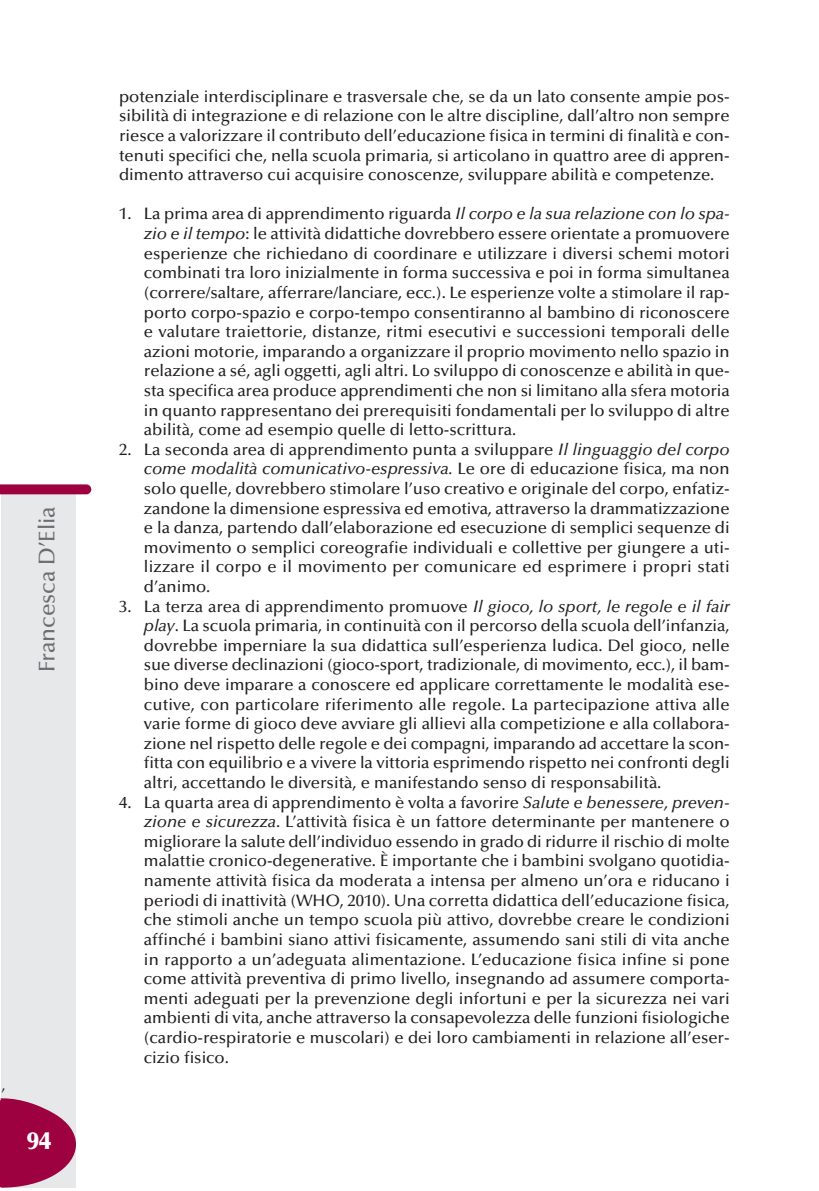
<style>
.page{position:relative;width:819px;height:1191px;background:#fff}
.page>*{position:absolute;margin:0;border:0;box-sizing:border-box;transform-origin:0 0}
.t1{font:900 24.5px "Optima";color:#fff}
.t2{font:500 22.75px "Optima";color:#6c6d70}
.t3{font:500 16.62px/19.6px "Optima";color:#231f20;text-align:justify}
.t4{font:500 14.88px "Optima";color:#231f20}
.s1{font-style:italic}
</style>
<div class="page">
<div style="left:2px;top:492px;width:74px;height:695px;background:#e7e8e9"></div>
<svg style="left:0;top:484px;width:91px;height:10px"></svg>
<svg style="left:0;top:1097px;width:76px;height:90px"></svg>
<h2 class="t2" style="left:38px;top:672px;width:167px;rotate:-90deg">Francesca D’Elia</h2>
<p class="t4" style="left:2px;top:1079px;width:5px">,</p>
<h1 class="t1" style="left:27px;top:1131px;width:26px">94</h1>
<p class="t3" style="left:119px;top:88px;width:612px">potenziale interdisciplinare e trasversale che, se da un lato consente ampie pos&shy;sibilità di integrazione e di relazione con le altre discipline, dall’altro non sempre riesce a valorizzare il contributo dell’educazione fisica in termini di finalità e con&shy;tenuti specifici che, nella scuola primaria, si articolano in quattro aree di appren&shy;dimento attraverso cui acquisire conoscenze, sviluppare abilità e competenze.</p>
<p class="t3" style="left:144px;top:206px;width:587px;text-indent:-25px">1. La prima area di apprendimento riguarda <span class="s1">Il corpo e la sua relazione con lo spa&shy;zio e il tempo</span>: le attività didattiche dovrebbero essere orientate a promuovere esperienze che richiedano di coordinare e utilizzare i diversi schemi motori combinati tra loro inizialmente in forma successiva e poi in forma simultanea (correre/saltare, afferrare/lanciare, ecc.). Le esperienze volte a stimolare il rap&shy;porto corpo-spazio e corpo-tempo consentiranno al bambino di riconoscere e valutare traiettorie, distanze, ritmi esecutivi e successioni temporali delle azioni motorie, imparando a organizzare il proprio movimento nello spazio in relazione a sé, agli oggetti, agli altri. Lo sviluppo di conoscenze e abilità in que&shy;sta specifica area produce apprendimenti che non si limitano alla sfera motoria in quanto rappresentano dei prerequisiti fondamentali per lo sviluppo di altre abilità, come ad esempio quelle di letto-scrittura.</p>
<p class="t3" style="left:144px;top:441px;width:587px;text-indent:-25px">2. La seconda area di apprendimento punta a sviluppare <span class="s1">Il linguaggio del corpo come modalità comunicativo-espressiva.</span> Le ore di educazione fisica, ma non solo quelle, dovrebbero stimolare l’uso creativo e originale del corpo, enfatiz&shy;zandone la dimensione espressiva ed emotiva, attraverso la drammatizzazione e la danza, partendo dall’elaborazione ed esecuzione di semplici sequenze di movimento o semplici coreografie individuali e collettive per giungere a uti&shy;lizzare il corpo e il movimento per comunicare ed esprimere i propri stati d’animo.</p>
<p class="t3" style="left:144px;top:598px;width:587px;text-indent:-25px">3. La terza area di apprendimento promuove <span class="s1">Il gioco, lo sport, le regole e il fair play</span>. La scuola primaria, in continuità con il percorso della scuola dell’infanzia, dovrebbe imperniare la sua didattica sull’esperienza ludica. Del gioco, nelle sue diverse declinazioni (gioco-sport, tradizionale, di movimento, ecc.), il bam&shy;bino deve imparare a conoscere ed applicare correttamente le modalità ese&shy;cutive, con particolare riferimento alle regole. La partecipazione attiva alle varie forme di gioco deve avviare gli allievi alla competizione e alla collabora&shy;zione nel rispetto delle regole e dei compagni, imparando ad accettare la scon&shy;fitta con equilibrio e a vivere la vittoria esprimendo rispetto nei confronti degli altri, accettando le diversità, e manifestando senso di responsabilità.</p>
<p class="t3" style="left:144px;top:794px;width:587px;text-indent:-25px">4. La quarta area di apprendimento è volta a favorire <span class="s1">Salute e benessere, preven&shy;zione e sicurezza</span>. L’attività fisica è un fattore determinante per mantenere o migliorare la salute dell’individuo essendo in grado di ridurre il rischio di molte malattie cronico-degenerative. È importante che i bambini svolgano quotidia&shy;namente attività fisica da moderata a intensa per almeno un’ora e riducano i periodi di inattività (WHO, 2010). Una corretta didattica dell’educazione fisica, che stimoli anche un tempo scuola più attivo, dovrebbe creare le condizioni affinché i bambini siano attivi fisicamente, assumendo sani stili di vita anche in rapporto a un’adeguata alimentazione. L’educazione fisica infine si pone come attività preventiva di primo livello, insegnando ad assumere comporta&shy;menti adeguati per la prevenzione degli infortuni e per la sicurezza nei vari ambienti di vita, anche attraverso la consapevolezza delle funzioni fisiologiche (cardio-respiratorie e muscolari) e dei loro cambiamenti in relazione all’eser&shy;cizio fisico.</p>
</div>
